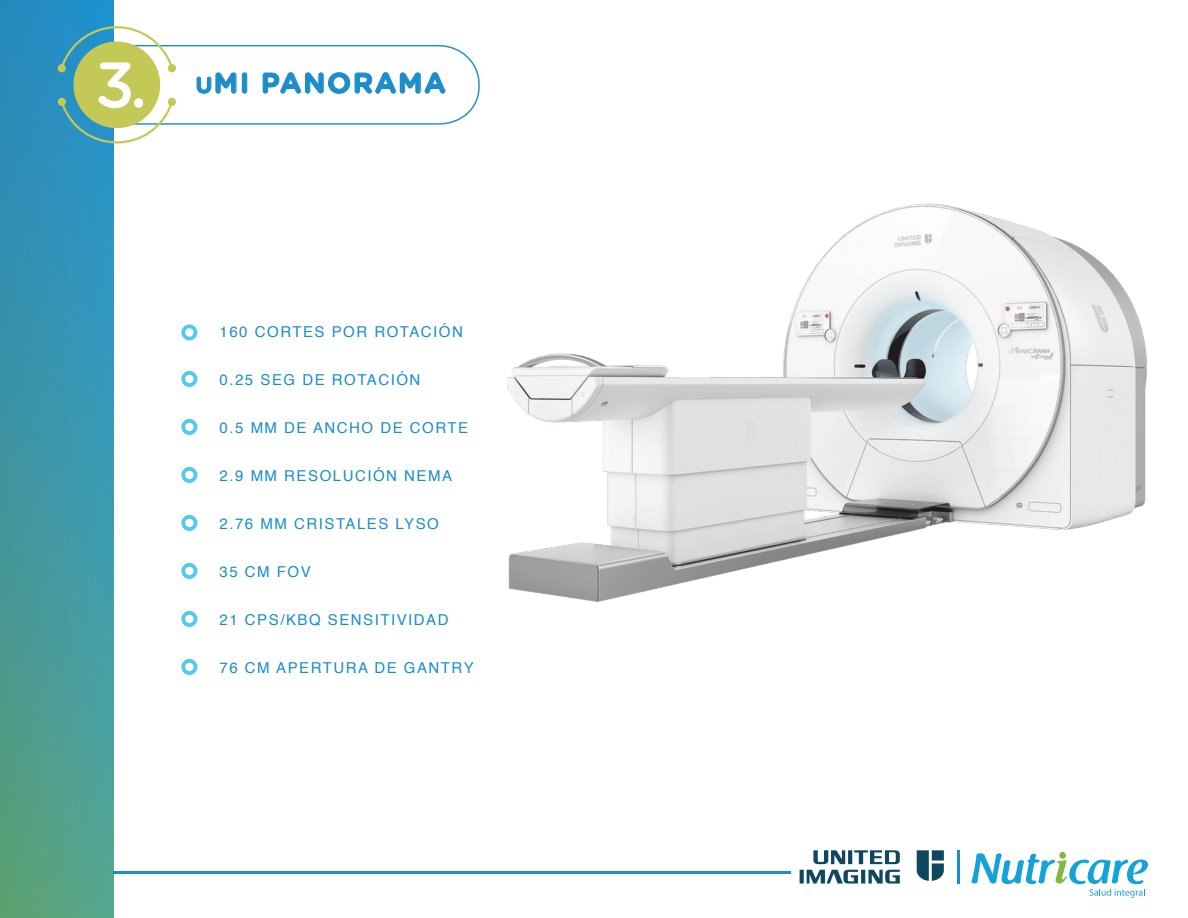
<style>
.page{position:relative;width:1188px;height:918px;background:#fff}
.page>*{position:absolute;margin:0;border:0;box-sizing:border-box;transform-origin:0 0}
.t1{font:500 64.35px "Gotham Rounded";color:#fff}
.t2{font:700 28.5px "Gotham Rounded";letter-spacing:.05em;color:#1b8dca}
.t3{font:15px "Helvetica";letter-spacing:.1em;color:#1b8dca}
.s1{font-size:22.5px}
</style>
<div class="page">
<svg style="left:0;top:0;width:113px;height:918px;background:#3f97a5"></svg>
<svg style="left:57px;top:26px;width:423px;height:118px"></svg>
<svg style="left:971px;top:853px;width:177px;height:45px"></svg>
<div style="left:1059px;top:852px;width:7px;height:7px;background:#82b841;border-radius:50%"></div>
<hr style="left:113px;top:871px;width:678px;height:3px;background:#1b8dca">
<div style="left:181px;top:324px;width:16px;height:16px;background:#51caf3;border-radius:50%"></div>
<div style="left:185px;top:328px;width:9px;height:9px;background:#fff;border-radius:50%"></div>
<svg style="left:181px;top:371px;width:16px;height:16px"></svg>
<div style="left:185px;top:375px;width:9px;height:8px;background:#fff;border-radius:50%"></div>
<svg style="left:181px;top:419px;width:16px;height:16px"></svg>
<div style="left:185px;top:423px;width:9px;height:8px;background:#fff;border-radius:50%"></div>
<svg style="left:181px;top:467px;width:16px;height:16px"></svg>
<div style="left:185px;top:471px;width:9px;height:8px;background:#fff;border-radius:50%"></div>
<svg style="left:181px;top:515px;width:16px;height:16px"></svg>
<div style="left:185px;top:519px;width:9px;height:8px;background:#fff;border-radius:50%"></div>
<svg style="left:181px;top:563px;width:16px;height:16px"></svg>
<div style="left:185px;top:567px;width:9px;height:8px;background:#fff;border-radius:50%"></div>
<svg style="left:181px;top:611px;width:16px;height:16px"></svg>
<div style="left:185px;top:615px;width:9px;height:8px;background:#fff;border-radius:50%"></div>
<svg style="left:181px;top:659px;width:16px;height:16px"></svg>
<div style="left:185px;top:663px;width:9px;height:8px;background:#fff;border-radius:50%"></div>
<svg style="left:917px;top:850px;width:27px;height:31px"></svg>
<svg style="left:800px;top:870px;width:100px;height:14px"></svg>
<svg style="left:813px;top:850px;width:87px;height:14px"></svg>
<hr style="left:957px;top:850px;width:3px;height:34px;background:#1b8dca">
<img style="left:507px;top:203px;width:640px;height:399px">
<h1 class="t1" style="left:95px;top:39px;width:54px">3.</h1>
<h2 class="t2" style="left:196px;top:62px;width:252px"><span class="s1">U</span>MI PANORAMA</h2>
<p class="t3" style="left:220px;top:326px;width:245px">160 CORTES POR ROTACIÓN</p>
<p class="t3" style="left:220px;top:374px;width:202px">0.25 SEG DE ROTACIÓN</p>
<p class="t3" style="left:220px;top:422px;width:250px">0.5 MM DE ANCHO DE CORTE</p>
<p class="t3" style="left:220px;top:470px;width:234px">2.9 MM RESOLUCIÓN NEMA</p>
<p class="t3" style="left:220px;top:518px;width:221px">2.76 MM CRISTALES LYSO</p>
<p class="t3" style="left:220px;top:566px;width:93px">35 CM FOV</p>
<p class="t3" style="left:220px;top:614px;width:230px">21 CPS/KBQ SENSITIVIDAD</p>
<p class="t3" style="left:220px;top:662px;width:256px">76 CM APERTURA DE GANTRY</p>
</div>
